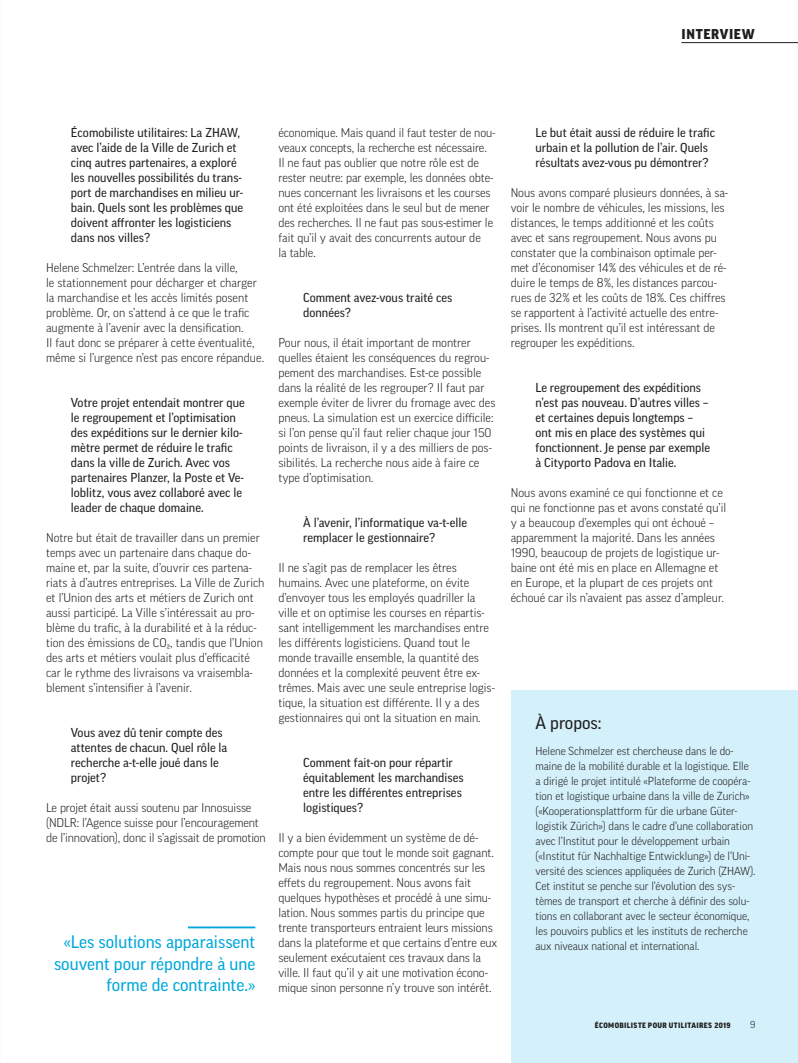
<style>
.page{position:relative;width:798px;height:1063px;background:#fff}
.page>*{position:absolute;margin:0;border:0;box-sizing:border-box;transform-origin:0 0}
.t1{font:17.5px/21.2px "Good OT News";color:#00a8dc;text-align:right}
.t2{font:17.5px "Good OT News";color:#201e1c}
.t3{font:900 13.75px "Good OT";letter-spacing:.05em;color:#201e1c}
.t4{font:12.5px/15px "Good OT News";color:#201e1c}
.t5{font:300 12.25px/15px "Good OT";color:#201e1c}
.t6{font:300 11.25px/15px "Good OT";letter-spacing:-.005em;color:#201e1c}
.t7{font:300 9.75px "Good OT";color:#201e1c}
.t8{font:900 7.5px "Good OT";letter-spacing:.05em;color:#201e1c}
</style>
<div class="page">
<div style="left:510px;top:690px;width:287px;height:373px;background:#d4f0fb"></div>
<hr style="left:188px;top:926px;width:67px;height:2px;background:#00a8dc">
<hr style="left:681px;top:42px;width:116px;height:1px;background:#201e1c">
<p class="t3" style="left:681px;top:26px;width:75px">INTERVIEW</p>
<p class="t4" style="left:71px;top:125px;width:174px">Écomobiliste utilitaires: La ZHAW, avec l’aide de la Ville de Zurich et cinq autres partenaires, a exploré les nouvelles possibilités du trans&shy;port de marchandises en milieu ur&shy;bain. Quels sont les problèmes que doivent affronter les logisticiens dans nos villes?</p>
<p class="t5" style="left:46px;top:260px;width:219px">Helene Schmelzer: L’entrée dans la ville,<br>le stationnement pour décharger et charger la marchandise et les accès limités posent problème. Or, on s’attend à ce que le trafic augmente à l’avenir avec la densification.<br>Il faut donc se préparer à cette éventualité, même si l’urgence n’est pas encore répandue.</p>
<p class="t4" style="left:71px;top:395px;width:175px">Votre projet entendait montrer que le regroupement et l’optimisation des expéditions sur le dernier kilo&shy;mètre permet de réduire le trafic dans la ville de Zurich. Avec vos partenaires Planzer, la Poste et Ve&shy;loblitz, vous avez collaboré avec le leader de chaque domaine.</p>
<p class="t5" style="left:46px;top:530px;width:220px">Notre but était de travailler dans un premier temps avec un partenaire dans chaque do&shy;maine et, par la suite, d’ouvrir ces partena&shy;riats à d’autres entreprises. La Ville de Zurich et l’Union des arts et métiers de Zurich ont aussi participé. La Ville s’intéressait au pro&shy;blème du trafic, à la durabilité et à la réduc&shy;tion des émissions de CO₂, tandis que l’Union des arts et métiers voulait plus d’efficacité car le rythme des livraisons va vraisembla&shy;blement s’intensifier à l’avenir.</p>
<p class="t4" style="left:71px;top:725px;width:158px">Vous avez dû tenir compte des attentes de chacun. Quel rôle la recherche a-t-elle joué dans le projet?</p>
<p class="t5" style="left:46px;top:800px;width:221px">Le projet était aussi soutenu par Innosuisse (NDLR: l’Agence suisse pour l’encouragement de l’innovation), donc il s’agissait de promotion</p>
<p class="t4" style="left:535px;top:125px;width:181px">Le but était aussi de réduire le trafic urbain et la pollution de l’air. Quels résultats avez-vous pu démontrer?</p>
<p class="t5" style="left:510px;top:185px;width:219px">Nous avons comparé plusieurs données, à sa&shy;voir le nombre de véhicules, les missions, les distances, le temps additionné et les coûts avec et sans regroupement. Nous avons pu constater que la combinaison optimale per&shy;met d’économiser 14% des véhicules et de ré&shy;duire le temps de 8%, les distances parcou&shy;rues de 32% et les coûts de 18%. Ces chiffres se rapportent à l’activité actuelle des entre&shy;prises. Ils montrent qu’il est intéressant de regrouper les expéditions.</p>
<p class="t4" style="left:535px;top:380px;width:176px">Le regroupement des expéditions n’est pas nouveau. D’autres villes – et certaines depuis longtemps – ont mis en place des systèmes qui fonctionnent. Je pense par exemple à Cityporto Padova en Italie.</p>
<p class="t5" style="left:510px;top:485px;width:217px">Nous avons examiné ce qui fonctionne et ce qui ne fonctionne pas et avons constaté qu’il y a beaucoup d’exemples qui ont échoué – apparemment la majorité. Dans les années 1990, beaucoup de projets de logistique ur&shy;baine ont été mis en place en Allemagne et en Europe, et la plupart de ces projets ont échoué car ils n’avaient pas assez d’ampleur.</p>
<p class="t5" style="left:278px;top:125px;width:218px">économique. Mais quand il faut tester de nou&shy;veaux concepts, la recherche est nécessaire.<br>Il ne faut pas oublier que notre rôle est de rester neutre: par exemple, les données obte&shy;nues concernant les livraisons et les courses ont été exploitées dans le seul but de mener des recherches. Il ne faut pas sous-estimer le fait qu’il y avait des concurrents autour de<br>la table.</p>
<p class="t4" style="left:303px;top:290px;width:151px">Comment avez-vous traité ces données?</p>
<p class="t5" style="left:278px;top:335px;width:218px">Pour nous, il était important de montrer quelles étaient les conséquences du regrou&shy;pement des marchandises. Est-ce possible dans la réalité de les regrouper? Il faut par exemple éviter de livrer du fromage avec des pneus. La simulation est un exercice difficile: si l’on pense qu’il faut relier chaque jour 150 points de livraison, il y a des milliers de pos&shy;sibilités. La recherche nous aide à faire ce type d’optimisation.</p>
<p class="t4" style="left:303px;top:515px;width:165px">À l’avenir, l’informatique va-t-elle remplacer le gestionnaire?</p>
<p class="t5" style="left:278px;top:560px;width:218px">Il ne s’agit pas de remplacer les êtres humains. Avec une plateforme, on évite d’envoyer tous les employés quadriller la ville et on optimise les courses en répartis&shy;sant intelligemment les marchandises entre les différents logisticiens. Quand tout le monde travaille ensemble, la quantité des données et la complexité peuvent être ex&shy;trêmes. Mais avec une seule entreprise logis&shy;tique, la situation est différente. Il y a des gestionnaires qui ont la situation en main.</p>
<p class="t4" style="left:303px;top:755px;width:162px">Comment fait-on pour répartir équitablement les marchandises entre les différentes entreprises logistiques?</p>
<p class="t5" style="left:278px;top:830px;width:220px">Il y a bien évidemment un système de dé&shy;compte pour que tout le monde soit gagnant.<br>Mais nous nous sommes concentrés sur les effets du regroupement. Nous avons fait quelques hypothèses et procédé à une simu&shy;lation. Nous sommes partis du principe que trente transporteurs entraient leurs missions dans la plateforme et que certains d’entre eux seulement exécutaient ces travaux dans la ville. Il faut qu’il y ait une motivation écono&shy;mique sinon personne n’y trouve son intérêt.</p>
<h1 class="t2" style="left:535px;top:713px;width:67px">À propos:</h1>
<p class="t6" style="left:535px;top:743px;width:221px">Helene Schmelzer est chercheuse dans le do&shy;maine de la mobilité durable et la logistique. Elle a dirigé le projet intitulé «Plateforme de coopéra&shy;tion et logistique urbaine dans la ville de Zurich» («Kooperationsplattform für die urbane Güter&shy;logistik Zürich») dans le cadre d’une collaboration avec l’Institut pour le développement urbain («Institut für Nachhaltige Entwicklung») de l’Uni&shy;versité des sciences appliquées de Zurich (ZHAW).<br>Cet institut se penche sur l’évolution des sys&shy;tèmes de transport et cherche à définir des solu&shy;tions en collaborant avec le secteur économique, les pouvoirs publics et les instituts de recherche</p>
<h1 class="t1" style="left:64px;top:932px;width:193px">«Les solutions apparaissent</h1>
<p class="t6" style="left:535px;top:938px;width:165px">aux niveaux national et international.</p>
<h1 class="t1" style="left:54px;top:953px;width:203px">souvent pour répondre à une forme de contrainte.»</h1>
<p class="t8" style="left:594px;top:1021px;width:137px">ÉCOMOBILISTE POUR UTILITAIRES 2019</p>
<p class="t7" style="left:749px;top:1019px;width:7px">9</p>
</div>
